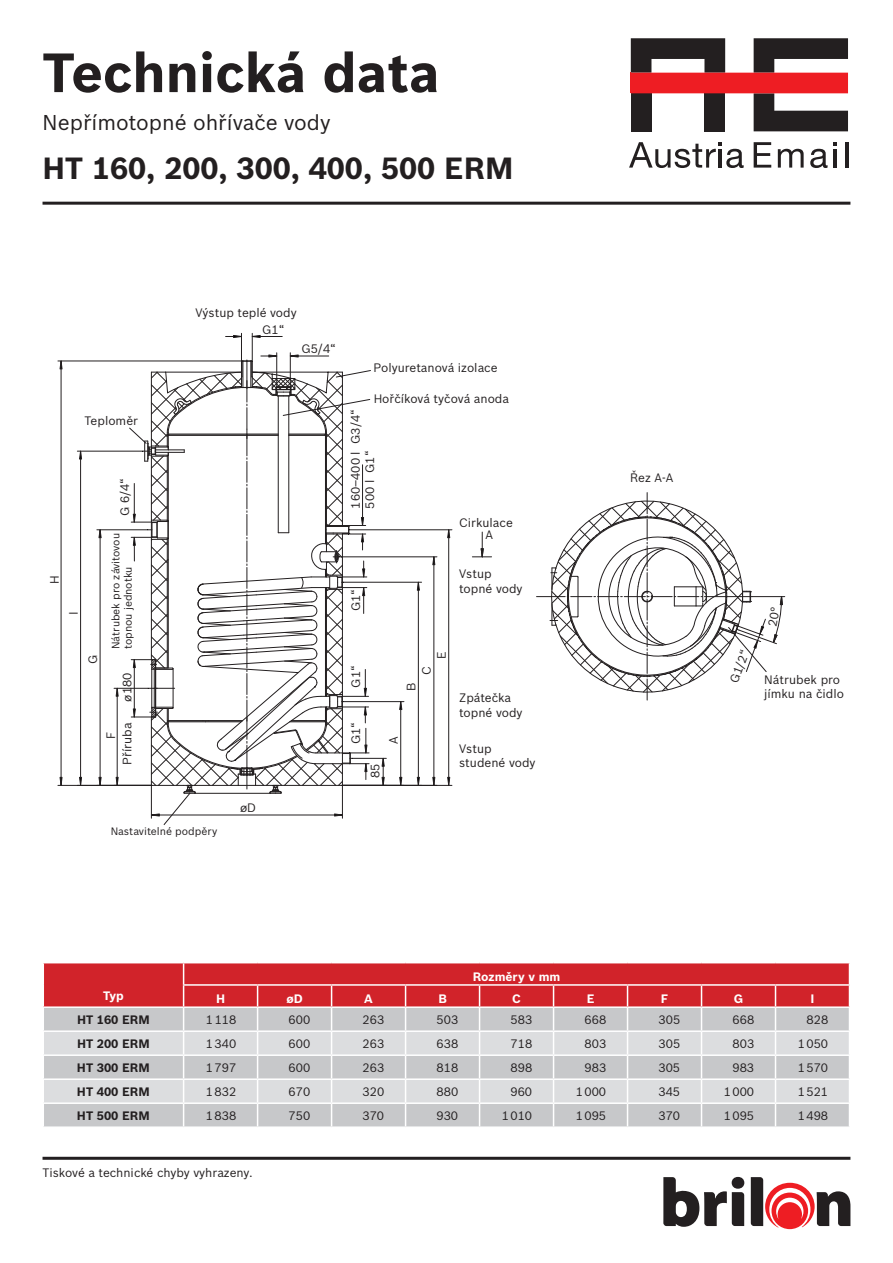
<style>
.page{position:relative;width:893px;height:1263px;background:#fff}
.page>*{position:absolute;margin:0;border:0;box-sizing:border-box;transform-origin:0 0}
.t1{font:700 54px "Bosch Sans";color:#231f20}
.t2{font:700 30px "Bosch Sans";color:#231f20}
.t3{font:21px "Bosch Sans";color:#231f20}
.t4{font:12px/14.4px "Bosch Sans";color:#231f20}
.t5{font:700 12px "Bosch Sans";color:#231f20}
.t6{font:700 12px "Bosch Sans";color:#fff}
.t7{font:10.5px/12.6px "Bosch Sans";color:#231f20}
</style>
<div class="page">
<svg style="left:371px;top:492px;width:277px;height:294px"></svg>
<svg style="left:472px;top:532px;width:20px;height:26px"></svg>
<hr style="left:344px;top:701px;width:60px;height:1px;background:#231f20">
<hr style="left:400px;top:702px;width:1px;height:83px;background:#231f20">
<hr style="left:343px;top:582px;width:79px;height:1px;background:#231f20">
<hr style="left:418px;top:582px;width:1px;height:203px;background:#231f20">
<hr style="left:342px;top:785px;width:110px;height:1px;background:#231f20">
<hr style="left:349px;top:529px;width:103px;height:1px;background:#231f20">
<hr style="left:448px;top:530px;width:1px;height:255px;background:#231f20">
<hr style="left:352px;top:758px;width:34px;height:1px;background:#231f20">
<svg style="left:382px;top:758px;width:2px;height:27px"></svg>
<hr style="left:114px;top:688px;width:34px;height:1px;background:#231f20">
<hr style="left:117px;top:688px;width:1px;height:97px;background:#231f20">
<hr style="left:77px;top:451px;width:66px;height:1px;background:#231f20">
<hr style="left:80px;top:451px;width:1px;height:334px;background:#231f20">
<svg style="left:79px;top:451px;width:3px;height:8px"></svg>
<svg style="left:79px;top:777px;width:3px;height:8px"></svg>
<hr style="left:58px;top:785px;width:94px;height:1px;background:#231f20">
<hr style="left:58px;top:361px;width:184px;height:1px;background:#231f20">
<hr style="left:61px;top:361px;width:1px;height:424px;background:#231f20">
<hr style="left:97px;top:529px;width:51px;height:1px;background:#231f20">
<hr style="left:100px;top:530px;width:1px;height:255px;background:#231f20">
<hr style="left:339px;top:557px;width:98px;height:1px;background:#231f20">
<hr style="left:434px;top:557px;width:1px;height:228px;background:#231f20">
<svg style="left:433px;top:777px;width:2px;height:8px"></svg>
<svg style="left:129px;top:333px;width:242px;height:492px"></svg>
<svg style="left:43px;top:963px;width:807px;height:163px;background:#d3a7aa"></svg>
<hr style="left:43px;top:1157px;width:807px;height:3px;background:#231f20">
<hr style="left:43px;top:202px;width:807px;height:3px;background:#231f20">
<svg style="left:629px;top:142px;width:115px;height:26px"></svg>
<svg style="left:754px;top:142px;width:17px;height:26px"></svg>
<svg style="left:778px;top:149px;width:26px;height:19px"></svg>
<svg style="left:810px;top:149px;width:18px;height:19px"></svg>
<hr style="left:834px;top:149px;width:3px;height:19px;background:#231f20">
<svg style="left:834px;top:142px;width:3px;height:4px"></svg>
<hr style="left:845px;top:142px;width:3px;height:26px;background:#231f20">
<svg style="left:631px;top:38px;width:217px;height:93px"></svg>
<svg style="left:751px;top:1177px;width:99px;height:52px"></svg>
<svg style="left:663px;top:1177px;width:81px;height:50px"></svg>
<svg style="left:536px;top:493px;width:249px;height:207px"></svg>
<h1 class="t1" style="left:43px;top:39px;width:398px">Technická data</h1>
<h3 class="t3" style="left:43px;top:109px;width:290px">Nepřímotopné ohřívače vody</h3>
<h2 class="t2" style="left:43px;top:149px;width:472px">HT 160, 200, 300, 400, 500 ERM</h2>
<p class="t4" style="left:196px;top:306px;width:103px">Výstup teplé vody</p>
<p class="t4" style="left:85px;top:413px;width:55px">Teploměr</p>
<p class="t4" style="left:47px;top:584px;width:10px;rotate:-90deg">H</p>
<p class="t4" style="left:66px;top:614px;width:5px;rotate:-90deg">I</p>
<p class="t4" style="left:85px;top:664px;width:11px;rotate:-90deg">G</p>
<p class="t4" style="left:117px;top:516px;width:40px;rotate:-90deg">G 6/4“</p>
<p class="t7" style="left:109px;top:649px;width:118px;rotate:-90deg">Nátrubek pro závitovou topnou jednotku</p>
<p class="t4" style="left:120px;top:702px;width:30px;rotate:-90deg">ø180</p>
<p class="t4" style="left:120px;top:765px;width:44px;rotate:-90deg">Příruba</p>
<p class="t4" style="left:103px;top:739px;width:9px;rotate:-90deg">F</p>
<p class="t7" style="left:111px;top:825px;width:108px">Nastavitelné podpěry</p>
<p class="t4" style="left:262px;top:322px;width:24px">G1“</p>
<p class="t4" style="left:240px;top:801px;width:18px">øD</p>
<p class="t4" style="left:301px;top:341px;width:36px">G5/4“</p>
<p class="t4" style="left:374px;top:360px;width:125px">Polyuretanová izolace</p>
<p class="t4" style="left:374px;top:391px;width:137px">Hořčíková tyčová anoda</p>
<p class="t4" style="left:348px;top:509px;width:101px;rotate:-90deg">160–400 l G3/4“<br>500 l G1“</p>
<p class="t4" style="left:348px;top:611px;width:24px;rotate:-90deg">G1“</p>
<p class="t4" style="left:459px;top:515px;width:55px">Cirkulace</p>
<p class="t4" style="left:486px;top:527px;width:9px">A</p>
<p class="t4" style="left:459px;top:566px;width:65px">Vstup topné vody</p>
<p class="t4" style="left:348px;top:688px;width:24px;rotate:-90deg">G1“</p>
<p class="t4" style="left:434px;top:659px;width:9px;rotate:-90deg">E</p>
<p class="t4" style="left:419px;top:675px;width:10px;rotate:-90deg">C</p>
<p class="t4" style="left:404px;top:691px;width:10px;rotate:-90deg">B</p>
<p class="t4" style="left:348px;top:744px;width:24px;rotate:-90deg">G1“</p>
<p class="t4" style="left:368px;top:778px;width:16px;rotate:-90deg">85</p>
<p class="t4" style="left:386px;top:744px;width:9px;rotate:-90deg">A</p>
<p class="t4" style="left:459px;top:690px;width:65px">Zpátečka topné vody</p>
<p class="t4" style="left:459px;top:741px;width:78px">Vstup studené vody</p>
<p class="t4" style="left:630px;top:470px;width:45px">Řez A-A</p>
<p class="t4" style="left:726px;top:680px;width:36px;rotate:-69deg">G 1/2“</p>
<p class="t4" style="left:764px;top:672px;width:81px">Nátrubek pro jímku na čidlo</p>
<p class="t6" style="left:103px;top:988px;width:22px">Typ</p>
<p class="t6" style="left:473px;top:969px;width:89px">Rozměry v mm</p>
<p class="t6" style="left:216px;top:991px;width:11px">H</p>
<p class="t6" style="left:286px;top:991px;width:18px">øD</p>
<p class="t6" style="left:364px;top:991px;width:10px">A</p>
<p class="t6" style="left:438px;top:991px;width:10px">B</p>
<p class="t6" style="left:512px;top:991px;width:10px">C</p>
<p class="t6" style="left:587px;top:991px;width:9px">E</p>
<p class="t6" style="left:661px;top:991px;width:9px">F</p>
<p class="t6" style="left:734px;top:991px;width:11px">G</p>
<p class="t6" style="left:810px;top:991px;width:6px">I</p>
<p class="t5" style="left:77px;top:1012px;width:74px">HT 160 ERM</p>
<p class="t4" style="left:206px;top:1012px;width:32px">1118</p>
<p class="t4" style="left:289px;top:1012px;width:23px">600</p>
<p class="t4" style="left:363px;top:1012px;width:23px">263</p>
<p class="t4" style="left:437px;top:1012px;width:23px">503</p>
<p class="t4" style="left:511px;top:1012px;width:23px">583</p>
<p class="t4" style="left:585px;top:1012px;width:23px">668</p>
<p class="t4" style="left:659px;top:1012px;width:23px">305</p>
<p class="t4" style="left:733px;top:1012px;width:23px">668</p>
<p class="t4" style="left:806px;top:1012px;width:23px">828</p>
<p class="t5" style="left:77px;top:1036px;width:74px">HT 200 ERM</p>
<p class="t4" style="left:206px;top:1036px;width:32px">1340</p>
<p class="t4" style="left:289px;top:1036px;width:23px">600</p>
<p class="t4" style="left:363px;top:1036px;width:23px">263</p>
<p class="t4" style="left:437px;top:1036px;width:23px">638</p>
<p class="t4" style="left:511px;top:1036px;width:23px">718</p>
<p class="t4" style="left:585px;top:1036px;width:23px">803</p>
<p class="t4" style="left:659px;top:1036px;width:23px">305</p>
<p class="t4" style="left:732px;top:1036px;width:23px">803</p>
<p class="t4" style="left:798px;top:1036px;width:32px">1050</p>
<p class="t5" style="left:77px;top:1060px;width:74px">HT 300 ERM</p>
<p class="t4" style="left:206px;top:1060px;width:32px">1797</p>
<p class="t4" style="left:289px;top:1060px;width:23px">600</p>
<p class="t4" style="left:363px;top:1060px;width:23px">263</p>
<p class="t4" style="left:437px;top:1060px;width:23px">818</p>
<p class="t4" style="left:511px;top:1060px;width:23px">898</p>
<p class="t4" style="left:584px;top:1060px;width:23px">983</p>
<p class="t4" style="left:658px;top:1060px;width:23px">305</p>
<p class="t4" style="left:732px;top:1060px;width:23px">983</p>
<p class="t4" style="left:798px;top:1060px;width:32px">1570</p>
<p class="t5" style="left:77px;top:1084px;width:74px">HT 400 ERM</p>
<p class="t4" style="left:206px;top:1084px;width:32px">1832</p>
<p class="t4" style="left:289px;top:1084px;width:23px">670</p>
<p class="t4" style="left:363px;top:1084px;width:23px">320</p>
<p class="t4" style="left:437px;top:1084px;width:23px">880</p>
<p class="t4" style="left:510px;top:1084px;width:23px">960</p>
<p class="t4" style="left:576px;top:1084px;width:32px">1000</p>
<p class="t4" style="left:658px;top:1084px;width:23px">345</p>
<p class="t4" style="left:724px;top:1084px;width:32px">1000</p>
<p class="t4" style="left:798px;top:1084px;width:32px">1521</p>
<p class="t5" style="left:77px;top:1108px;width:74px">HT 500 ERM</p>
<p class="t4" style="left:206px;top:1108px;width:32px">1838</p>
<p class="t4" style="left:289px;top:1108px;width:23px">750</p>
<p class="t4" style="left:363px;top:1108px;width:23px">370</p>
<p class="t4" style="left:436px;top:1108px;width:23px">930</p>
<p class="t4" style="left:502px;top:1108px;width:32px">1010</p>
<p class="t4" style="left:576px;top:1108px;width:32px">1095</p>
<p class="t4" style="left:658px;top:1108px;width:23px">370</p>
<p class="t4" style="left:724px;top:1108px;width:32px">1095</p>
<p class="t4" style="left:798px;top:1108px;width:32px">1498</p>
<p class="t4" style="left:42px;top:1165px;width:212px">Tiskové a technické chyby vyhrazeny.</p>
</div>
